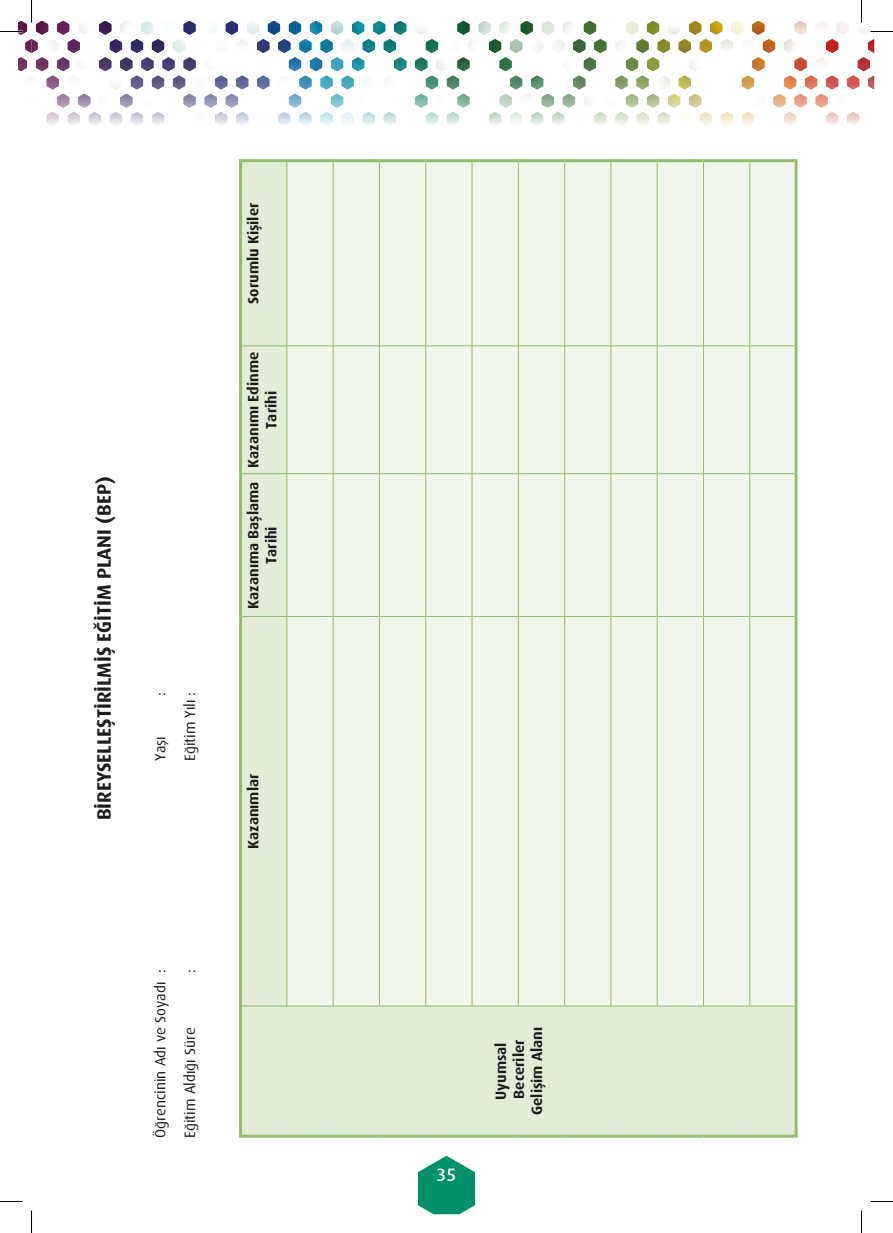
<style>
.page{position:relative;width:893px;height:1233px;background:#fff}
.page>*{position:absolute;margin:0;border:0;box-sizing:border-box;transform-origin:0 0}
.t1{font:700 19.5px "Dax";color:#1d1d1b}
.t2{font:500 18px "Dax";color:#fff}
.t3{font:700 15px/18px "Dax";color:#1d1d1b;text-align:center}
.t4{font:15px "Dax";color:#1d1d1b}
</style>
<div class="page">
<svg style="left:418px;top:1155px;width:57px;height:59px"></svg>
<div style="left:242px;top:162px;width:552px;height:972px;background:#e2ecd6"></div>
<div style="left:287px;top:162px;width:507px;height:843px;background:#f0f6eb"></div>
<hr style="left:239px;top:1005px;width:3px;height:132px;background:#93be6d">
<hr style="left:242px;top:1134px;width:45px;height:3px;background:#93be6d">
<hr style="left:287px;top:1134px;width:46px;height:3px;background:#93be6d">
<hr style="left:333px;top:1134px;width:46px;height:3px;background:#93be6d">
<hr style="left:379px;top:1134px;width:46px;height:3px;background:#93be6d">
<hr style="left:425px;top:1134px;width:47px;height:3px;background:#93be6d">
<hr style="left:472px;top:1134px;width:46px;height:3px;background:#93be6d">
<hr style="left:518px;top:1134px;width:46px;height:3px;background:#93be6d">
<hr style="left:564px;top:1134px;width:46px;height:3px;background:#93be6d">
<hr style="left:610px;top:1134px;width:47px;height:3px;background:#93be6d">
<hr style="left:657px;top:1134px;width:46px;height:3px;background:#93be6d">
<hr style="left:703px;top:1134px;width:46px;height:3px;background:#93be6d">
<hr style="left:749px;top:1134px;width:45px;height:3px;background:#93be6d">
<hr style="left:794px;top:1005px;width:3px;height:132px;background:#93be6d">
<hr style="left:239px;top:616px;width:3px;height:389px;background:#93be6d">
<hr style="left:239px;top:473px;width:3px;height:143px;background:#93be6d">
<hr style="left:239px;top:346px;width:3px;height:127px;background:#93be6d">
<hr style="left:239px;top:159px;width:3px;height:187px;background:#93be6d">
<hr style="left:242px;top:159px;width:45px;height:3px;background:#93be6d">
<hr style="left:287px;top:159px;width:46px;height:3px;background:#93be6d">
<hr style="left:333px;top:159px;width:46px;height:3px;background:#93be6d">
<hr style="left:379px;top:159px;width:46px;height:3px;background:#93be6d">
<hr style="left:425px;top:159px;width:47px;height:3px;background:#93be6d">
<hr style="left:472px;top:159px;width:46px;height:3px;background:#93be6d">
<hr style="left:518px;top:159px;width:46px;height:3px;background:#93be6d">
<hr style="left:564px;top:159px;width:46px;height:3px;background:#93be6d">
<hr style="left:610px;top:159px;width:47px;height:3px;background:#93be6d">
<hr style="left:657px;top:159px;width:46px;height:3px;background:#93be6d">
<hr style="left:703px;top:159px;width:46px;height:3px;background:#93be6d">
<hr style="left:749px;top:159px;width:45px;height:3px;background:#93be6d">
<hr style="left:794px;top:616px;width:3px;height:389px;background:#93be6d">
<hr style="left:794px;top:473px;width:3px;height:143px;background:#93be6d">
<hr style="left:794px;top:346px;width:3px;height:127px;background:#93be6d">
<hr style="left:794px;top:159px;width:3px;height:187px;background:#93be6d">
<hr style="left:242px;top:1005px;width:44px;height:1px;background:#93be6d">
<hr style="left:242px;top:616px;width:44px;height:1px;background:#93be6d">
<hr style="left:242px;top:473px;width:44px;height:1px;background:#93be6d">
<hr style="left:242px;top:345px;width:44px;height:1px;background:#93be6d">
<hr style="left:286px;top:616px;width:1px;height:390px;background:#93be6d">
<hr style="left:287px;top:1005px;width:45px;height:1px;background:#93be6d">
<hr style="left:286px;top:473px;width:1px;height:143px;background:#93be6d">
<hr style="left:287px;top:616px;width:45px;height:1px;background:#93be6d">
<hr style="left:286px;top:346px;width:1px;height:127px;background:#93be6d">
<hr style="left:287px;top:473px;width:45px;height:1px;background:#93be6d">
<hr style="left:286px;top:162px;width:1px;height:184px;background:#93be6d">
<hr style="left:287px;top:345px;width:45px;height:1px;background:#93be6d">
<hr style="left:332px;top:616px;width:1px;height:390px;background:#93be6d">
<hr style="left:333px;top:1005px;width:46px;height:1px;background:#93be6d">
<hr style="left:332px;top:473px;width:1px;height:143px;background:#93be6d">
<hr style="left:333px;top:616px;width:46px;height:1px;background:#93be6d">
<hr style="left:332px;top:346px;width:1px;height:127px;background:#93be6d">
<hr style="left:333px;top:473px;width:46px;height:1px;background:#93be6d">
<hr style="left:332px;top:162px;width:1px;height:184px;background:#93be6d">
<hr style="left:333px;top:345px;width:46px;height:1px;background:#93be6d">
<hr style="left:379px;top:616px;width:1px;height:390px;background:#93be6d">
<hr style="left:379px;top:1005px;width:46px;height:1px;background:#93be6d">
<hr style="left:379px;top:473px;width:1px;height:143px;background:#93be6d">
<hr style="left:379px;top:616px;width:46px;height:1px;background:#93be6d">
<hr style="left:379px;top:346px;width:1px;height:127px;background:#93be6d">
<hr style="left:379px;top:473px;width:46px;height:1px;background:#93be6d">
<hr style="left:379px;top:162px;width:1px;height:184px;background:#93be6d">
<hr style="left:379px;top:345px;width:46px;height:1px;background:#93be6d">
<hr style="left:425px;top:616px;width:1px;height:390px;background:#93be6d">
<hr style="left:426px;top:1005px;width:45px;height:1px;background:#93be6d">
<hr style="left:425px;top:473px;width:1px;height:143px;background:#93be6d">
<hr style="left:426px;top:616px;width:45px;height:1px;background:#93be6d">
<hr style="left:425px;top:346px;width:1px;height:127px;background:#93be6d">
<hr style="left:426px;top:473px;width:45px;height:1px;background:#93be6d">
<hr style="left:425px;top:162px;width:1px;height:184px;background:#93be6d">
<hr style="left:426px;top:345px;width:45px;height:1px;background:#93be6d">
<hr style="left:471px;top:616px;width:1px;height:390px;background:#93be6d">
<hr style="left:472px;top:1005px;width:45px;height:1px;background:#93be6d">
<hr style="left:471px;top:473px;width:1px;height:143px;background:#93be6d">
<hr style="left:472px;top:616px;width:45px;height:1px;background:#93be6d">
<hr style="left:471px;top:346px;width:1px;height:127px;background:#93be6d">
<hr style="left:472px;top:473px;width:45px;height:1px;background:#93be6d">
<hr style="left:471px;top:162px;width:1px;height:184px;background:#93be6d">
<hr style="left:472px;top:345px;width:45px;height:1px;background:#93be6d">
<hr style="left:517px;top:616px;width:1px;height:390px;background:#93be6d">
<hr style="left:518px;top:1005px;width:46px;height:1px;background:#93be6d">
<hr style="left:517px;top:473px;width:1px;height:143px;background:#93be6d">
<hr style="left:518px;top:616px;width:46px;height:1px;background:#93be6d">
<hr style="left:517px;top:346px;width:1px;height:127px;background:#93be6d">
<hr style="left:518px;top:473px;width:46px;height:1px;background:#93be6d">
<hr style="left:517px;top:162px;width:1px;height:184px;background:#93be6d">
<hr style="left:518px;top:345px;width:46px;height:1px;background:#93be6d">
<hr style="left:564px;top:616px;width:1px;height:390px;background:#93be6d">
<hr style="left:564px;top:1005px;width:46px;height:1px;background:#93be6d">
<hr style="left:564px;top:473px;width:1px;height:143px;background:#93be6d">
<hr style="left:564px;top:616px;width:46px;height:1px;background:#93be6d">
<hr style="left:564px;top:346px;width:1px;height:127px;background:#93be6d">
<hr style="left:564px;top:473px;width:46px;height:1px;background:#93be6d">
<hr style="left:564px;top:162px;width:1px;height:184px;background:#93be6d">
<hr style="left:564px;top:345px;width:46px;height:1px;background:#93be6d">
<hr style="left:610px;top:616px;width:1px;height:390px;background:#93be6d">
<hr style="left:611px;top:1005px;width:45px;height:1px;background:#93be6d">
<hr style="left:610px;top:473px;width:1px;height:143px;background:#93be6d">
<hr style="left:611px;top:616px;width:45px;height:1px;background:#93be6d">
<hr style="left:610px;top:346px;width:1px;height:127px;background:#93be6d">
<hr style="left:611px;top:473px;width:45px;height:1px;background:#93be6d">
<hr style="left:610px;top:162px;width:1px;height:184px;background:#93be6d">
<hr style="left:611px;top:345px;width:45px;height:1px;background:#93be6d">
<hr style="left:656px;top:616px;width:1px;height:390px;background:#93be6d">
<hr style="left:657px;top:1005px;width:45px;height:1px;background:#93be6d">
<hr style="left:656px;top:473px;width:1px;height:143px;background:#93be6d">
<hr style="left:657px;top:616px;width:45px;height:1px;background:#93be6d">
<hr style="left:656px;top:346px;width:1px;height:127px;background:#93be6d">
<hr style="left:657px;top:473px;width:45px;height:1px;background:#93be6d">
<hr style="left:656px;top:162px;width:1px;height:184px;background:#93be6d">
<hr style="left:657px;top:345px;width:45px;height:1px;background:#93be6d">
<hr style="left:702px;top:616px;width:1px;height:390px;background:#93be6d">
<hr style="left:703px;top:1005px;width:46px;height:1px;background:#93be6d">
<hr style="left:702px;top:473px;width:1px;height:143px;background:#93be6d">
<hr style="left:703px;top:616px;width:46px;height:1px;background:#93be6d">
<hr style="left:702px;top:346px;width:1px;height:127px;background:#93be6d">
<hr style="left:703px;top:473px;width:46px;height:1px;background:#93be6d">
<hr style="left:702px;top:162px;width:1px;height:184px;background:#93be6d">
<hr style="left:703px;top:345px;width:46px;height:1px;background:#93be6d">
<hr style="left:749px;top:616px;width:1px;height:390px;background:#93be6d">
<hr style="left:749px;top:1005px;width:45px;height:1px;background:#93be6d">
<hr style="left:749px;top:473px;width:1px;height:143px;background:#93be6d">
<hr style="left:749px;top:616px;width:45px;height:1px;background:#93be6d">
<hr style="left:749px;top:346px;width:1px;height:127px;background:#93be6d">
<hr style="left:749px;top:473px;width:45px;height:1px;background:#93be6d">
<hr style="left:749px;top:162px;width:1px;height:184px;background:#93be6d">
<hr style="left:749px;top:345px;width:45px;height:1px;background:#93be6d">
<svg style="left:0;top:1201px;width:22px;height:1px"></svg>
<svg style="left:870px;top:1201px;width:22px;height:1px"></svg>
<svg style="left:31px;top:1210px;width:1px;height:22px"></svg>
<svg style="left:0;top:0;width:892px;height:125px"></svg>
<h1 class="t1" style="left:93px;top:820px;width:345px;rotate:-90deg">BİREYSELLEŞTİRİLMİŞ EĞİTİM PLANI (BEP)</h1>
<p class="t4" style="left:152px;top:696px;width:5px;rotate:-90deg">:</p>
<p class="t4" style="left:152px;top:761px;width:26px;rotate:-90deg">Yaşı</p>
<p class="t4" style="left:181px;top:761px;width:70px;rotate:-90deg">Eğitim Yılı :</p>
<p class="t3" style="left:244px;top:304px;width:102px;rotate:-90deg">Sorumlu Kişiler</p>
<p class="t3" style="left:244px;top:467px;width:117px;rotate:-90deg">Kazanımı Edinme<br>Tarihi</p>
<p class="t3" style="left:244px;top:608px;width:128px;rotate:-90deg">Kazanıma Başlama<br>Tarihi</p>
<p class="t3" style="left:244px;top:848px;width:77px;rotate:-90deg">Kazanımlar</p>
<p class="t4" style="left:152px;top:1137px;width:170px;rotate:-90deg">Öğrencinin Adı ve Soyadı :</p>
<p class="t4" style="left:181px;top:972px;width:5px;rotate:-90deg">:</p>
<p class="t4" style="left:181px;top:1137px;width:111px;rotate:-90deg">Eğitim Aldığı Süre</p>
<p class="t2" style="left:436px;top:1164px;width:21px">35</p>
<p class="t3" style="left:492px;top:1114px;width:89px;rotate:-90deg">Uyumsal<br>Beceriler<br>Gelişim Alanı</p>
</div>
